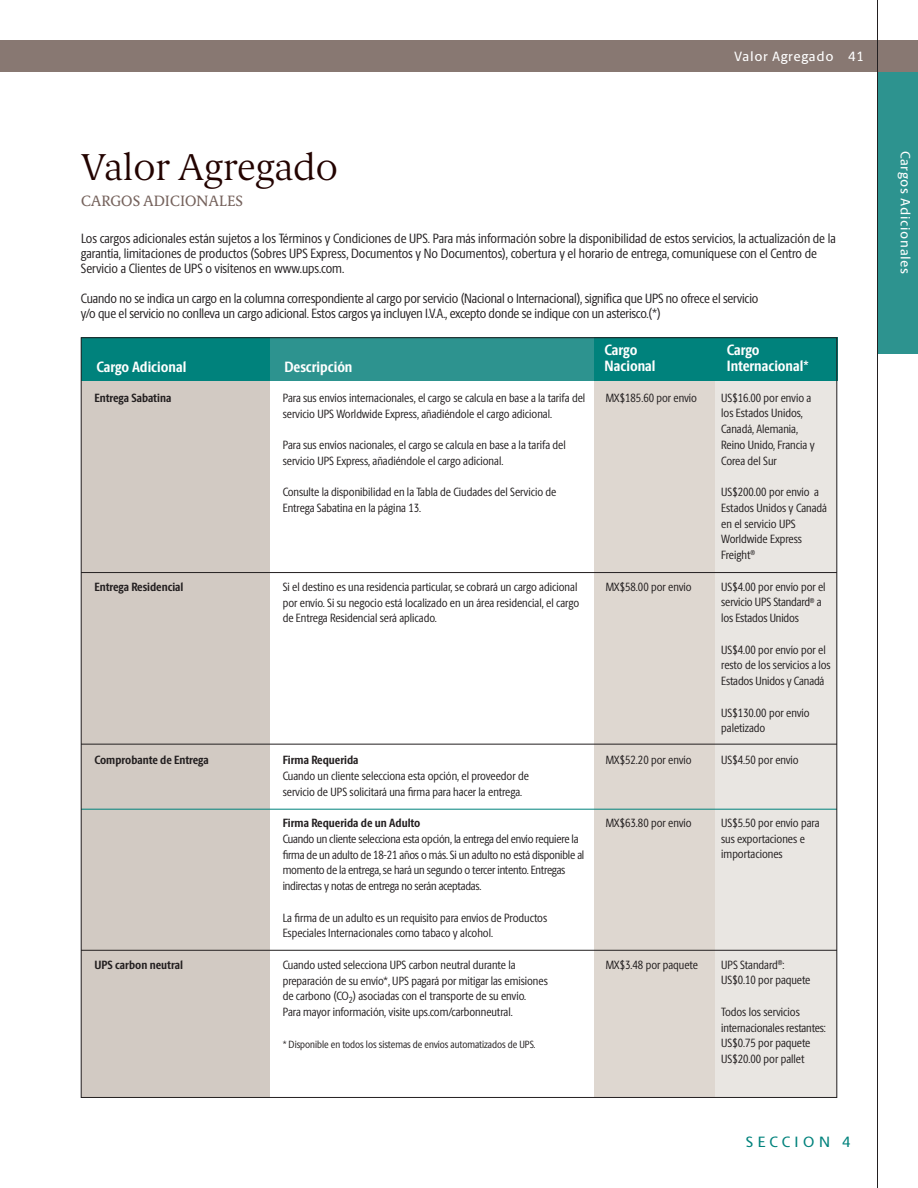
<style>
.page{position:relative;width:918px;height:1188px;background:#fff}
.page>*{position:absolute;margin:0;border:0;box-sizing:border-box;transform-origin:0 0}
.t1{font:200 37.5px "UPS Berlingske Serif Tx";color:#230300}
.t2{font:700 15px/16.5px "UPS Berlingske Sans Cn";color:#fff}
.t3{font:15px "UPS Berlingske Serif Tx";color:#75625c}
.t4{font:500 15px "UPS Berlingske Sans";letter-spacing:.29em;color:#00827c}
.t5{font:13.5px/15px "UPS Berlingske Sans Cn";letter-spacing:-.01em;color:#231f20}
.t6{font:500 13.5px "UPS Berlingske Sans";letter-spacing:.05em;color:#fff}
.t7{font:12px/15.8px "UPS Berlingske Sans Cn";color:#231f20}
.t8{font:700 12px "UPS Berlingske Sans Cn";color:#231f20}
.t9{font:10.5px "UPS Berlingske Sans Cn";color:#231f20}
</style>
<div class="page">
<div style="left:594px;top:380px;width:122px;height:718px;background:#ded7d0"></div>
<div style="left:716px;top:380px;width:121px;height:718px;background:#e9e6e2"></div>
<div style="left:81px;top:380px;width:189px;height:718px;background:#d2cac3"></div>
<hr style="left:81px;top:809px;width:756px;height:1px;background:#00827c">
<div style="left:0;top:40px;width:918px;height:32px;background:#887872"></div>
<div style="left:877px;top:72px;width:41px;height:281px;background:#2d938f"></div>
<hr style="left:877px;top:0;width:1px;height:1188px;background:#231f20">
<div style="left:81px;top:338px;width:189px;height:43px;background:#00827c"></div>
<div style="left:270px;top:338px;width:324px;height:43px;background:#2d938f"></div>
<div style="left:594px;top:338px;width:243px;height:43px;background:#00827c"></div>
<hr style="left:81px;top:572px;width:756px;height:1px;background:#231f20">
<hr style="left:81px;top:744px;width:756px;height:1px;background:#231f20">
<hr style="left:81px;top:950px;width:756px;height:1px;background:#231f20">
<h1 class="t1" style="left:81px;top:141px;width:258px">Valor Agregado</h1>
<p class="t3" style="left:81px;top:190px;width:164px">CARGOS ADICIONALES</p>
<p class="t6" style="left:734px;top:52px;width:131px">Valor Agregado 41</p>
<p class="t5" style="left:81px;top:232px;width:756px">Los cargos adicionales están sujetos a los Términos y Condiciones de UPS. Para más información sobre la disponibilidad de estos servicios, la actualización de la garantía, limitaciones de productos (Sobres UPS Express, Documentos y No Documentos), cobertura y el horario de entrega, comuníquese con el Centro de<br>Servicio a Clientes de UPS o visítenos en www.ups.com.</p>
<p class="t5" style="left:81px;top:292px;width:679px">Cuando no se indica un cargo en la columna correspondiente al cargo por servicio (Nacional o Internacional), significa que UPS no ofrece el servicio y/o que el servicio no conlleva un cargo adicional. Estos cargos ya incluyen I.V.A., excepto donde se indique con un asterisco.(*)</p>
<p class="t2" style="left:96px;top:358px;width:91px">Cargo Adicional</p>
<p class="t2" style="left:284px;top:358px;width:70px">Descripción</p>
<p class="t2" style="left:605px;top:341px;width:52px">Cargo<br>Nacional</p>
<p class="t2" style="left:727px;top:341px;width:83px">Cargo<br>Internacional*</p>
<p class="t8" style="left:94px;top:389px;width:78px">Entrega Sabatina</p>
<p class="t8" style="left:94px;top:578px;width:91px">Entrega Residencial</p>
<p class="t8" style="left:94px;top:751px;width:116px">Comprobante de Entrega</p>
<p class="t8" style="left:94px;top:956px;width:90px">UPS carbon neutral</p>
<p class="t7" style="left:283px;top:391px;width:304px">Para sus envíos internacionales, el cargo se calcula en base a la tarifa del servicio UPS Worldwide Express, añadiéndole el cargo adicional.</p>
<p class="t7" style="left:283px;top:438px;width:285px">Para sus envíos nacionales, el cargo se calcula en base a la tarifa del servicio UPS Express, añadiéndole el cargo adicional.</p>
<p class="t7" style="left:283px;top:486px;width:275px">Consulte la disponibilidad en la Tabla de Ciudades del Servicio de<br>Entrega Sabatina en la página 13.</p>
<p class="t7" style="left:606px;top:391px;width:93px">MX$185.60 por envío</p>
<p class="t7" style="left:283px;top:580px;width:298px">Si el destino es una residencia particular, se cobrará un cargo adicional por envío. Si su negocio está localizado en un área residencial, el cargo de Entrega Residencial será aplicado.</p>
<p class="t7" style="left:606px;top:580px;width:87px">MX$58.00 por envío</p>
<p class="t8" style="left:283px;top:751px;width:77px">Firma Requerida</p>
<p class="t7" style="left:283px;top:769px;width:248px">Cuando un cliente selecciona esta opción, el proveedor de servicio de UPS solicitará una firma para hacer la entrega.</p>
<p class="t8" style="left:283px;top:814px;width:139px">Firma Requerida de un Adulto</p>
<p class="t7" style="left:283px;top:832px;width:303px">Cuando un cliente selecciona esta opción, la entrega del envío requiere la firma de un adulto de 18-21 años o más. Si un adulto no está disponible al momento de la entrega, se hará un segundo o tercer intento. Entregas indirectas y notas de entrega no serán aceptadas.</p>
<p class="t7" style="left:283px;top:911px;width:266px">La firma de un adulto es un requisito para envíos de Productos<br>Especiales Internacionales como tabaco y alcohol.</p>
<p class="t7" style="left:283px;top:958px;width:267px">Cuando usted selecciona UPS carbon neutral durante la preparación de su envío*, UPS pagará por mitigar las emisiones de carbono (CO<sub>2</sub>) asociadas con el transporte de su envío.<br>Para mayor información, visite ups.com/carbonneutral.</p>
<p class="t9" style="left:283px;top:1040px;width:254px">* Disponible en todos los sistemas de envíos automatizados de UPS.</p>
<p class="t7" style="left:606px;top:753px;width:87px">MX$52.20 por envío</p>
<p class="t7" style="left:606px;top:816px;width:87px">MX$63.80 por envío</p>
<p class="t7" style="left:606px;top:958px;width:94px">MX$3.48 por paquete</p>
<p class="t7" style="left:721px;top:391px;width:95px">US$16.00 por envío a los Estados Unidos,<br>Canadá, Alemania,<br>Reino Unido, Francia y<br>Corea del Sur</p>
<p class="t7" style="left:721px;top:486px;width:107px">US$200.00 por envío a<br>Estados Unidos y Canadá en el servicio UPS<br>Worldwide Express<br>Freight<sup>®</sup></p>
<p class="t7" style="left:721px;top:580px;width:106px">US$4.00 por envío por el servicio UPS Standard<sup>®</sup> a los Estados Unidos</p>
<p class="t7" style="left:721px;top:643px;width:111px">US$4.00 por envío por el resto de los servicios a los<br>Estados Unidos y Canadá</p>
<p class="t7" style="left:721px;top:706px;width:90px">US$130.00 por envío paletizado</p>
<p class="t7" style="left:721px;top:753px;width:79px">US$4.50 por envío</p>
<p class="t7" style="left:721px;top:816px;width:100px">US$5.50 por envío para sus exportaciones e importaciones</p>
<p class="t7" style="left:721px;top:958px;width:91px">UPS Standard<sup>®</sup>:<br>US$0.10 por paquete</p>
<p class="t7" style="left:721px;top:1005px;width:106px">Todos los servicios internacionales restantes:<br>US$0.75 por paquete<br>US$20.00 por pallet</p>
<p class="t4" style="left:746px;top:1137px;width:106px">SECCION 4</p>
<p class="t6" style="left:910px;top:151px;width:125px;rotate:90deg">Cargos Adicionales</p>
</div>
